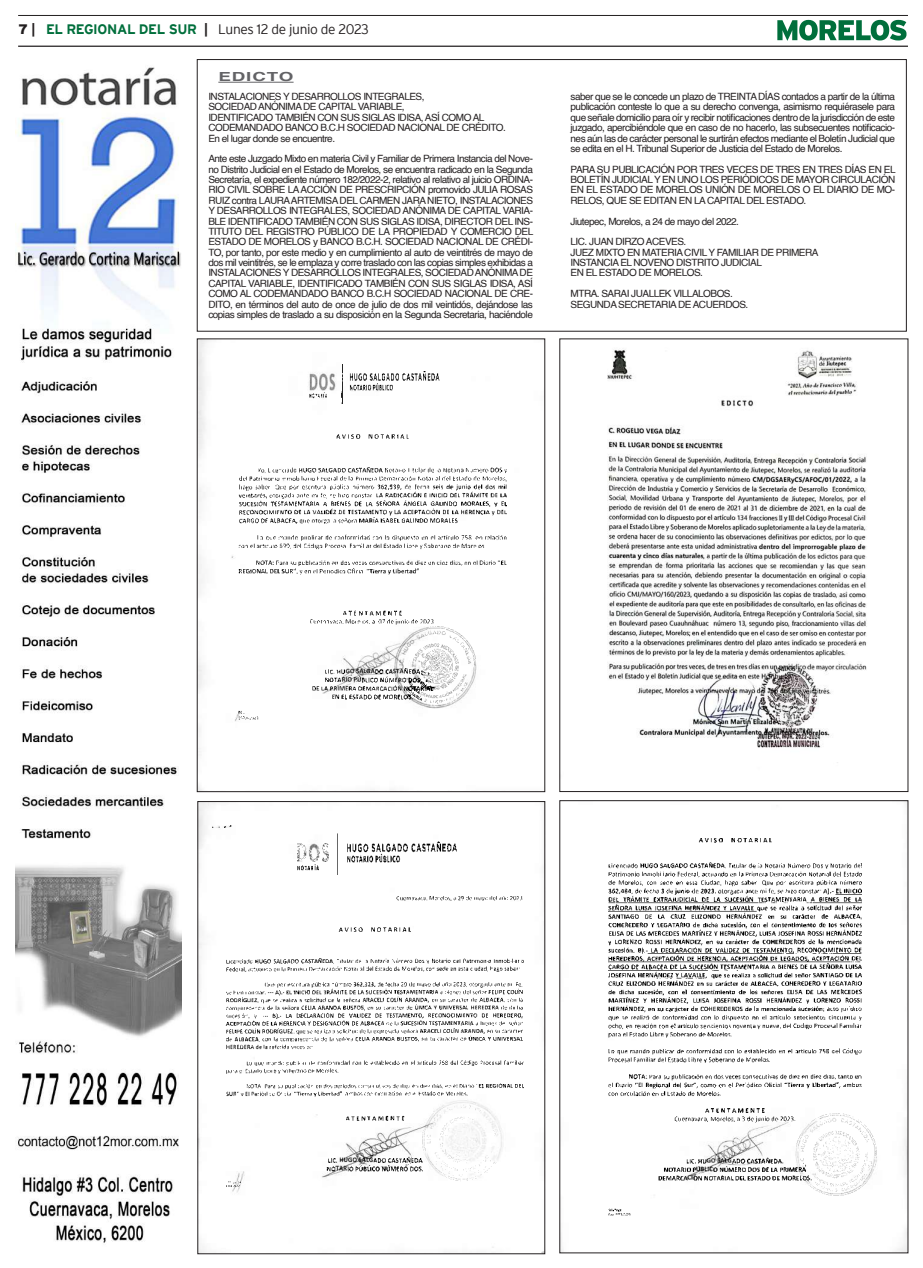
<style>
.page{position:relative;width:923px;height:1268px;background:#fff}
.page>*{position:absolute;margin:0;border:0;box-sizing:border-box;transform-origin:0 0}
.t1{font:300 13.75px "Interstate";letter-spacing:-.025em;color:#231f20}
.t2{font:700 12.5px "Helvetica";letter-spacing:.05em;color:#636366;scale:1.5 1}
.t3{font:10px/10.4px "Helvetica";letter-spacing:-.05em;color:#231f20}
.s1{font-weight:900}
.s2{font-weight:700}
.s3{font-weight:700;color:#006f3c}
</style>
<div class="page">
<hr style="left:18px;top:15px;width:889px;height:1px;background:#231f20">
<hr style="left:18px;top:46px;width:889px;height:1px;background:#231f20">
<svg style="left:777px;top:20px;width:129px;height:21px"></svg>
<img style="left:212px;top:825px;width:311px;height:361px">
<img style="left:297px;top:843px;width:31px;height:19px">
<img style="left:422px;top:1103px;width:101px;height:145px">
<img style="left:608px;top:838px;width:253px;height:377px">
<img style="left:796px;top:1113px;width:80px;height:82px">
<img style="left:197px;top:338px;width:348px;height:452px">
<img style="left:238px;top:372px;width:268px;height:347px">
<img style="left:401px;top:626px;width:74px;height:80px">
<img style="left:341px;top:364px;width:1px;height:39px">
<div style="left:197px;top:339px;width:348px;height:453px;border:1px solid #231f20"></div>
<img style="left:607px;top:350px;width:260px;height:413px">
<img style="left:15px;top:67px;width:166px;height:1176px">
<div style="left:197px;top:59px;width:709px;height:272px;border:1px solid #231f20"></div>
<hr style="left:218px;top:82px;width:75px;height:1px;background:#636366">
<h1 class="t1" style="left:18px;top:21px;width:352px"><span class="s1">7</span> <span class="s2">|</span> <span class="s3">EL REGIONAL DEL SUR</span> <span class="s2">|</span> Lunes 12 de junio de 2023</h1>
<p class="t2" style="left:218px;top:66px;width:52px">EDICTO</p>
<p class="t3" style="left:208px;top:92px;width:299px">INSTALACIONES Y DESARROLLOS INTEGRALES,<br>SOCIEDAD ANÓNIMA DE CAPITAL VARIABLE,<br>IDENTIFICADO TAMBIÉN CON SUS SIGLAS IDISA, ASÍ COMO AL CODEMANDADO BANCO B.C.H SOCIEDAD NACIONAL DE CRÉDITO.<br>En el lugar donde se encuentre.</p>
<p class="t3" style="left:208px;top:154px;width:326px;text-align:justify">Ante este Juzgado Mixto en materia Civil y Familiar de Primera Instancia del Nove&shy;no Distrito Judicial en el Estado de Morelos, se encuentra radicado en la Segunda Secretaría, el expediente número 182/2022-2, relativo al relativo al juicio ORDINA-RIO CIVIL SOBRE LA ACCIÓN DE PRESCRIPCIÓN promovido JULIA ROSAS RUIZ contra LAURA ARTEMISA DEL CARMEN JARA NIETO, INSTALACIONES Y DESARROLLOS INTEGRALES, SOCIEDAD ANÓNIMA DE CAPITAL VARIA-BLE IDENTIFICADO TAMBIÉN CON SUS SIGLAS IDISA, DIRECTOR DEL INS-TITUTO DEL REGISTRO PÚBLICO DE LA PROPIEDAD Y COMERCIO DEL ESTADO DE MORELOS y BANCO B.C.H. SOCIEDAD NACIONAL DE CRÉDI-TO, por tanto, por este medio y en cumplimiento al auto de veintitrés de mayo de dos mil veintitrés, se le emplaza y corre traslado con las copias simples exhibidas a INSTALACIONES Y DESARROLLOS INTEGRALES, SOCIEDAD ANÓNIMA DE CAPITAL VARIABLE, IDENTIFICADO TAMBIÉN CON SUS SIGLAS IDISA, ASÍ COMO AL CODEMANDADO BANCO B.C.H SOCIEDAD NACIONAL DE CRE-DITO, en términos del auto de once de julio de dos mil veintidós, dejándose las copias simples de traslado a su disposición en la Segunda Secretaria, haciéndole</p>
<p class="t3" style="left:570px;top:92px;width:326px;text-align:justify">saber que se le concede un plazo de TREINTA DÍAS contados a partir de la última publicación conteste lo que a su derecho convenga, asimismo requiérasele para que señale domicilio para oír y recibir notificaciones dentro de la jurisdicción de este juzgado, apercibiéndole que en caso de no hacerlo, las subsecuentes notificacio&shy;nes aún las de carácter personal le surtirán efectos mediante el Boletín Judicial que se edita en el H. Tribunal Superior de Justicia del Estado de Morelos.</p>
<p class="t3" style="left:570px;top:164px;width:326px;text-align:justify">PARA SU PUBLICACIÓN POR TRES VECES DE TRES EN TRES DÍAS EN EL BOLETÍN JUDICIAL Y EN UNO LOS PERIÓDICOS DE MAYOR CIRCULACIÓN EN EL ESTADO DE MORELOS UNIÓN DE MORELOS O EL DIARIO DE MO-RELOS, QUE SE EDITAN EN LA CAPITAL DEL ESTADO.</p>
<p class="t3" style="left:570px;top:211px;width:170px;line-height:20.8px">Jiutepec, Morelos, a 24 de mayo del 2022.<br>LIC. JUAN DIRZO ACEVES.</p>
<p class="t3" style="left:570px;top:247px;width:249px">JUEZ MIXTO EN MATERIA CIVIL Y FAMILIAR DE PRIMERA<br>INSTANCIA EL NOVENO DISTRITO JUDICIAL<br>EN EL ESTADO DE MORELOS.</p>
<p class="t3" style="left:570px;top:289px;width:179px">MTRA. SARAI JUALLEK VILLALOBOS.<br>SEGUNDA SECRETARIA DE ACUERDOS.</p>
</div>
